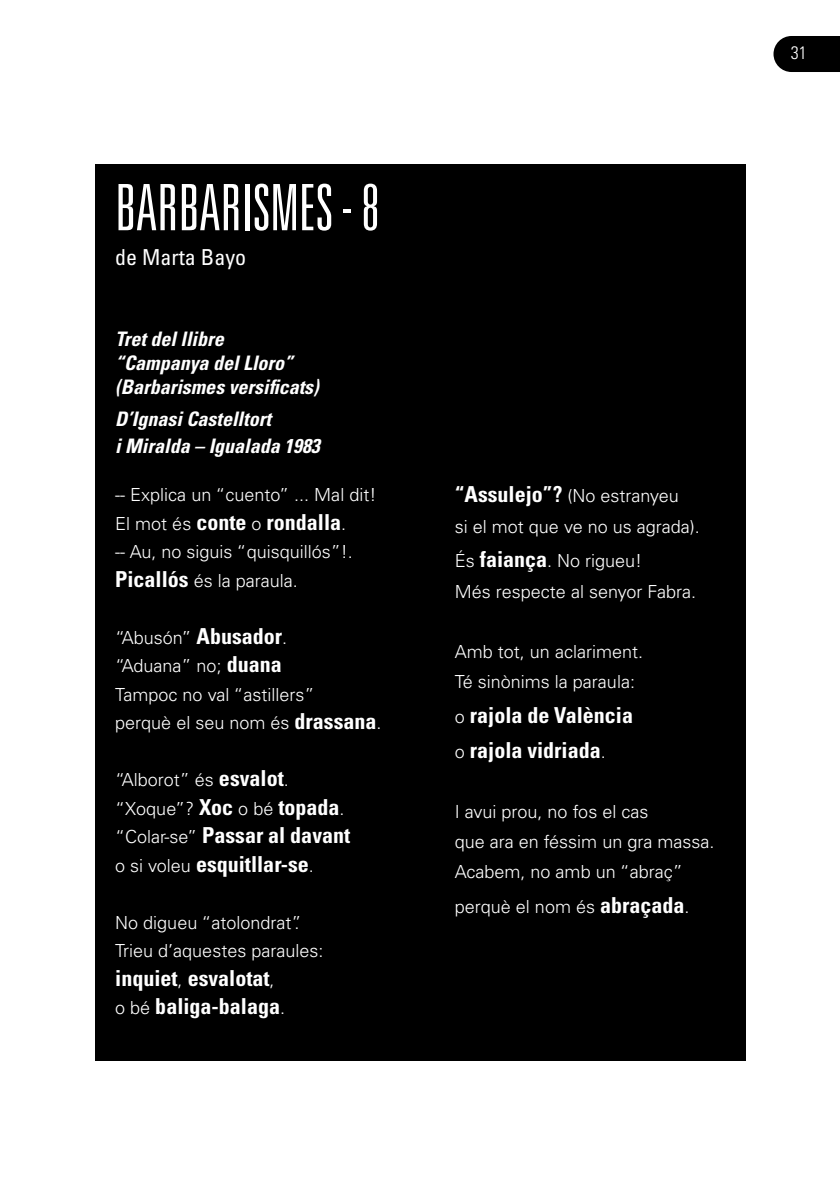
<style>
.page{position:relative;width:840px;height:1191px;background:#fff}
.page>*{position:absolute;margin:0;border:0;box-sizing:border-box;transform-origin:0 0}
.t1{font:300 ultra-condensed 64px "Univers LT Std";color:#fff}
.t2{font:700 condensed 22px/28.6px "Univers LT Std";color:#fff}
.t3{font:condensed 22px "Univers LT Std";color:#fff}
.t4{font:italic 700 condensed 20px/24px "Univers LT Std";color:#fff}
.t5{font:300 18px/28.6px "Univers LT Std";color:#fff}
.t6{font:300 condensed 18px "Univers LT Std";color:#fff}
.s1{font-weight:300;font-stretch:normal;font-size:18px}
.s2{font-weight:700;font-stretch:condensed;font-size:22px}
</style>
<div class="page">
<svg style="left:773px;top:36px;width:66px;height:36px;background:#101010"></svg>
<div style="left:95px;top:164px;width:650px;height:896px;background:#000"></div>
<h1 class="t1" style="left:115px;top:174px;width:265px">BARBARISMES - 8</h1>
<p class="t3" style="left:115px;top:243px;width:132px">de Marta Bayo</p>
<p class="t4" style="left:115px;top:327px;width:205px">Tret del llibre “Campanya del Lloro” (Barbarismes versificats)</p>
<p class="t4" style="left:115px;top:406px;width:206px;line-height:26.4px">D’Ignasi Castelltort<br>i Miralda – Igualada 1983</p>
<p class="t5" style="left:115px;top:480px;width:262px">-- Explica un “cuento” ... Mal dit!</p>
<p class="t2" style="left:115px;top:507px;width:232px"><span class="s1">El mot és</span> conte <span class="s1">o</span> rondalla<span class="s1">.</span></p>
<p class="t5" style="left:115px;top:537px;width:239px">-- Au, no siguis “quisquillós”!.<br><span class="s2">Picallós</span> és la paraula.</p>
<p class="t5" style="left:115px;top:623px;width:267px">“Abusón” <span class="s2">Abusador</span>.<br>“Aduana” no; <span class="s2">duana<br></span>Tampoc no val “astillers”<br>perquè el seu nom és <span class="s2">drassana</span>.</p>
<p class="t5" style="left:115px;top:765px;width:231px">“Alborot” és <span class="s2">esvalot</span>. “Xoque”? <span class="s2">Xoc</span> o bé <span class="s2">topada</span>.</p>
<p class="t2" style="left:115px;top:821px;width:236px"><span class="s1">“Colar-se”</span> Passar al davant <span class="s1">o si voleu</span> esquitllar-se<span class="s1">.</span></p>
<p class="t5" style="left:115px;top:908px;width:210px">No digueu “atolondrat”.<br>Trieu d’aquestes paraules:</p>
<p class="t2" style="left:115px;top:963px;width:171px">inquiet<span class="s1">,</span> esvalotat<span class="s1">, o bé</span> baliga-balaga<span class="s1">.</span></p>
<p class="t5" style="left:454px;top:481px;width:246px;line-height:30.2px"><span class="s2">“Assulejo”?</span> (No estranyeu<br>si el mot que ve no us agrada).</p>
<p class="t5" style="left:454px;top:546px;width:242px;line-height:30.2px">És <span class="s2">faiança</span>. No rigueu!<br>Més respecte al senyor Fabra.</p>
<p class="t5" style="left:454px;top:636px;width:190px;line-height:30.2px">Amb tot, un aclariment.<br>Té sinònims la paraula:</p>
<p class="t2" style="left:454px;top:697px;width:179px;line-height:35px"><span class="s1">o</span> rajola de València <span class="s1">o</span> rajola vidriada<span class="s1">.</span></p>
<p class="t5" style="left:454px;top:796px;width:261px;line-height:30.2px">I avui prou, no fos el cas<br>que ara en féssim un gra massa.<br>Acabem, no amb un “abraç”</p>
<p class="t5" style="left:454px;top:892px;width:236px">perquè el nom és <span class="s2">abraçada</span>.</p>
<p class="t6" style="left:790px;top:42px;width:17px">31</p>
</div>
